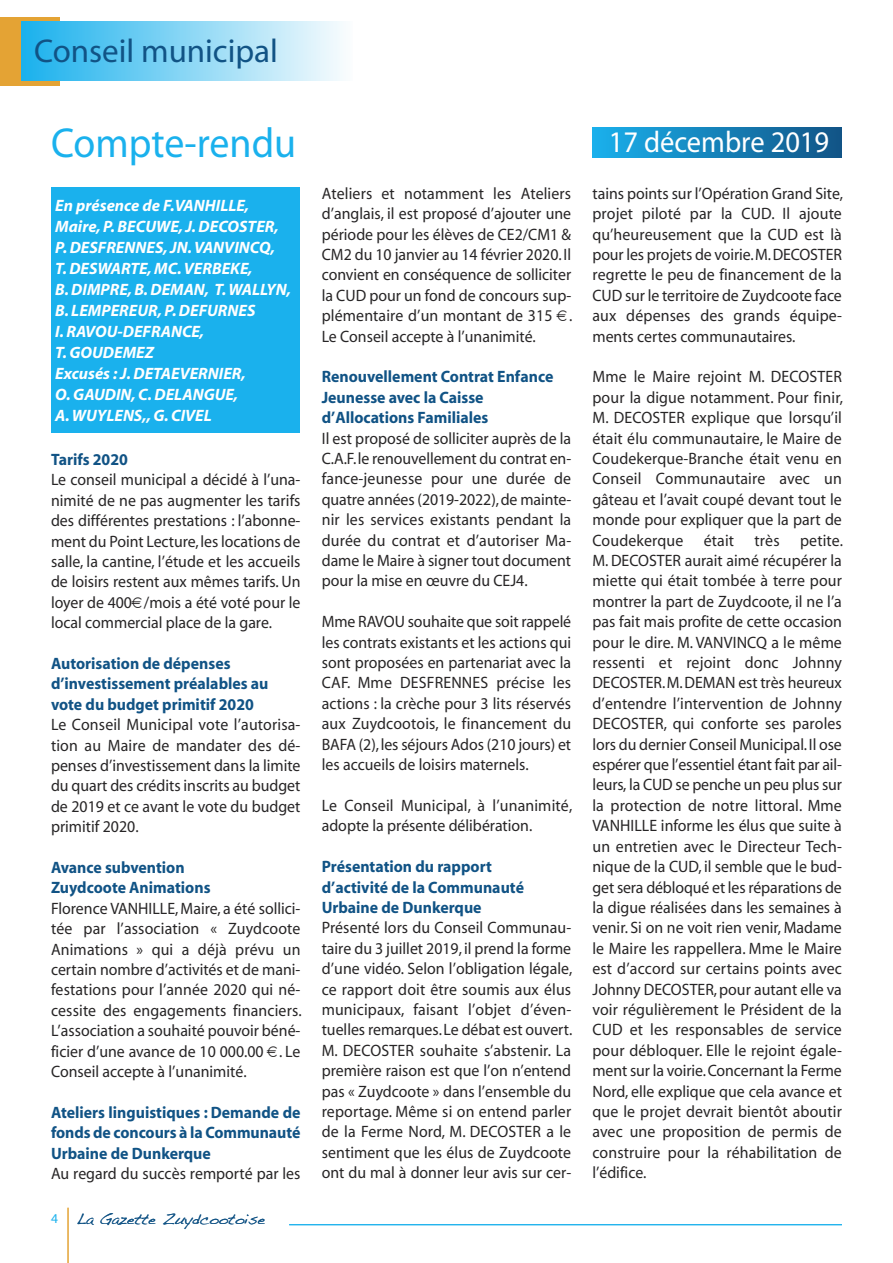
<style>
.page{position:relative;width:893px;height:1263px;background:#fff}
.page>*{position:absolute;margin:0;border:0;box-sizing:border-box;transform-origin:0 0}
.t1{font:42px "Myriad";color:#1ab1ed;scale:.95 1}
.t2{font:33px "Myriad";color:#115385}
.t3{font:30px "Myriad";color:#fff;scale:.95 1}
.t4{font:16.5px/20.4px "Myriad";color:#272526;text-align:justify;scale:.96 1}
.t5{font:700 16.5px/20.4px "Myriad";color:#115385;scale:.96 1}
.t6{font:italic 700 16.5px/21px "Myriad";color:#fff}
.t7{font:15px "Handwriting Dakota";color:#115385}
.s1{font-family:"Myriad";font-size:13.5px;color:#1ab1ed}
</style>
<div class="page">
<div style="left:51px;top:187px;width:249px;height:246px;background:#1ab1ed"></div>
<div style="left:592px;top:128px;width:250px;height:29px;background:linear-gradient(to right,#1ab0ec,#115486)"></div>
<hr style="left:289px;top:1224px;width:553px;height:1px;background:#1ab1ed">
<hr style="left:68px;top:1208px;width:1px;height:55px;background:#e4a334">
<div style="left:0;top:17px;width:60px;height:68px;background:#e4a334"></div>
<div style="left:21px;top:21px;width:332px;height:60px;background:linear-gradient(to right,#19b1ed,#fbfdfe)"></div>
<h2 class="t2" style="left:34px;top:38px;width:245px">Conseil municipal</h2>
<h1 class="t1" style="left:51px;top:128px;width:260px">Compte-rendu</h1>
<p class="t6" style="left:55px;top:196px;width:237px">En présence de F.VANHILLE,<br>Maire, P.BECUWE,J.DECOSTER,<br>P.DESFRENNES,JN.VANVINCQ,<br>T.DESWARTE, MC.VERBEKE,<br>B.DIMPRE,B.DEMAN, T.WALLYN,<br>B. LEMPEREUR, P.DEFURNES<br>I.RAVOU-DEFRANCE,<br>T.GOUDEMEZ<br>Excusés : J.DETAEVERNIER,<br>O.GAUDIN,C.DELANGUE,<br>A.WUYLENS,,G.CIVEL</p>
<p class="t5" style="left:51px;top:451px;width:82px">Tarifs 2020</p>
<p class="t4" style="left:51px;top:471px;width:261px">Le conseil municipal a décidé à l’una&shy;nimité de ne pas augmenter les tarifs des différentes prestations : l’abonne&shy;ment du Point Lecture,les locations de salle, la cantine, l’étude et les accueils de loisirs restent aux mêmes tarifs. Un loyer de 400 /mois a été voté pour le local commercial place de la gare.</p>
<p class="t5" style="left:51px;top:655px;width:228px">Autorisation de dépenses d’investissement préalables au vote du budget primitif 2020</p>
<p class="t4" style="left:51px;top:716px;width:261px">Le Conseil Municipal vote l’autorisa&shy;tion au Maire de mandater des dé&shy;penses d’investissement dans la limite du quart des crédits inscrits au budget de 2019 et ce avant le vote du budget primitif 2020.</p>
<p class="t5" style="left:51px;top:859px;width:168px">Avance subvention<br>Zuydcoote Animations</p>
<p class="t4" style="left:51px;top:899px;width:263px">Florence VANHILLE, Maire, a été sollici&shy;tée par l’association « Zuydcoote Animations » qui a déjà prévu un certain nombre d’activités et de mani&shy;festations pour l’année 2020 qui né&shy;cessite des engagements financiers.<br>L’association a souhaité pouvoir béné&shy;ficier d’une avance de 10 000.00 . Le Conseil accepte à l’unanimité.</p>
<p class="t5" style="left:51px;top:1103px;width:261px;text-align:justify">Ateliers linguistiques : Demande de fonds de concours à la Communauté Urbaine de Dunkerque</p>
<p class="t4" style="left:51px;top:1165px;width:261px">Au regard du succès remporté par les</p>
<p class="t7" style="left:51px;top:1210px;width:215px"><span class="s1">4</span> La Gazette Zuydcootoise</p>
<p class="t4" style="left:322px;top:184px;width:263px">Ateliers et notamment les Ateliers d’anglais, il est proposé d’ajouter une période pour les élèves de CE2/CM1 &amp; CM2 du 10 janvier au 14 février 2020.Il convient en conséquence de solliciter la CUD pour un fond de concours sup&shy;plémentaire d’un montant de 315 .<br>Le Conseil accepte à l’unanimité.</p>
<p class="t5" style="left:322px;top:368px;width:243px">Renouvellement Contrat Enfance<br>Jeunesse avec la Caisse d’Allocations Familiales</p>
<p class="t4" style="left:322px;top:429px;width:261px">Il est proposé de solliciter auprès de la C.A.F.le renouvellement du contrat en&shy;fance-jeunesse pour une durée de quatre années (2019-2022),de mainte&shy;nir les services existants pendant la durée du contrat et d’autoriser Ma&shy;dame le Maire à signer tout document pour la mise en œuvre du CEJ4.</p>
<p class="t4" style="left:322px;top:613px;width:261px">Mme RAVOU souhaite que soit rappelé les contrats existants et les actions qui sont proposées en partenariat avec la CAF. Mme DESFRENNES précise les actions : la crèche pour 3 lits réservés aux Zuydcootois, le financement du BAFA (2),les séjours Ados (210 jours) et les accueils de loisirs maternels.</p>
<p class="t4" style="left:322px;top:796px;width:262px">Le Conseil Municipal, à l’unanimité, adopte la présente délibération.</p>
<p class="t5" style="left:322px;top:858px;width:212px">Présentation du rapport d’activité de la Communauté<br>Urbaine de Dunkerque</p>
<p class="t4" style="left:322px;top:919px;width:263px">Présenté lors du Conseil Communau&shy;taire du 3 juillet 2019, il prend la forme d’une vidéo. Selon l’obligation légale, ce rapport doit être soumis aux élus municipaux, faisant l’objet d’éven&shy;tuelles remarques.Le débat est ouvert.<br>M. DECOSTER souhaite s’abstenir. La première raison est que l’on n’entend pas « Zuydcoote » dans l’ensemble du reportage. Même si on entend parler de la Ferme Nord, M. DECOSTER a le sentiment que les élus de Zuydcoote ont du mal à donner leur avis sur cer-</p>
<h3 class="t3" style="left:609px;top:131px;width:234px">17 décembre 2019</h3>
<p class="t4" style="left:592px;top:184px;width:262px">tains points sur l’Opération Grand Site, projet piloté par la CUD. Il ajoute qu’heureusement que la CUD est là pour les projets de voirie.M.DECOSTER regrette le peu de financement de la CUD sur le territoire de Zuydcoote face aux dépenses des grands équipe&shy;ments certes communautaires.</p>
<p class="t4" style="left:592px;top:368px;width:263px">Mme le Maire rejoint M. DECOSTER pour la digue notamment. Pour finir, M. DECOSTER explique que lorsqu’il était élu communautaire, le Maire de Coudekerque-Branche était venu en Conseil Communautaire avec un gâteau et l’avait coupé devant tout le monde pour expliquer que la part de Coudekerque était très petite.<br>M. DECOSTER aurait aimé récupérer la miette qui était tombée à terre pour montrer la part de Zuydcoote, il ne l’a pas fait mais profite de cette occasion pour le dire. M. VANVINCQ a le même ressenti et rejoint donc Johnny DECOSTER.M.DEMAN est très heureux d’entendre l’intervention de Johnny DECOSTER, qui conforte ses paroles lors du dernier Conseil Municipal.Il ose espérer que l’essentiel étant fait par ail&shy;leurs, la CUD se penche un peu plus sur la protection de notre littoral. Mme VANHILLE informe les élus que suite à un entretien avec le Directeur Tech&shy;nique de la CUD, il semble que le bud&shy;get sera débloqué et les réparations de la digue réalisées dans les semaines à venir. Si on ne voit rien venir, Madame le Maire les rappellera. Mme le Maire est d’accord sur certains points avec Johnny DECOSTER,pour autant elle va voir régulièrement le Président de la CUD et les responsables de service pour débloquer. Elle le rejoint égale&shy;ment sur la voirie.Concernant la Ferme Nord, elle explique que cela avance et que le projet devrait bientôt aboutir avec une proposition de permis de construire pour la réhabilitation de l’édifice.</p>
</div>
